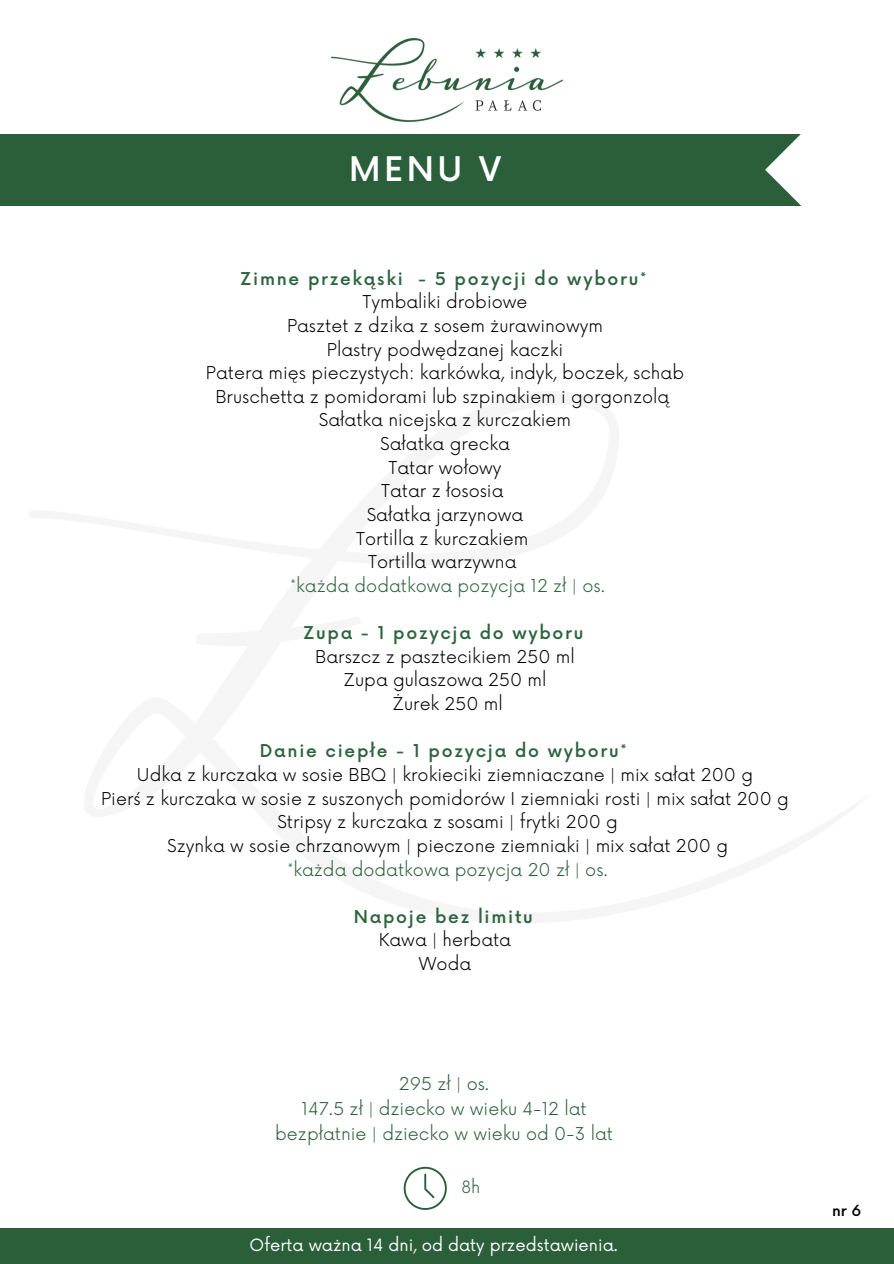
<style>
.page{position:relative;width:894px;height:1264px;background:#fff}
.page>*{position:absolute;margin:0;border:0;box-sizing:border-box;transform-origin:0 0}
.t1{font:500 33px "Now";color:#fff}
.t2{font:300 17.25px/23.7px "Now";color:#000;text-align:center}
.t3{font:300 17.25px/24.8px "Now";color:#2a5f3a;text-align:center}
.t4{font:16.5px "Now";color:#fff}
.t5{font:300 16.5px "Now";color:#2a5f3a}
.t6{font:500 15px "Now";color:#000}
.s1{font-weight:500;color:#2c643d}
.s2{color:#2c643d}
.s3{color:#2a5f3a}
</style>
<div class="page">
<div style="left:0;top:1228px;width:893px;height:35px;background:#2a5f3a"></div>
<svg style="left:403px;top:1166px;width:43px;height:43px"></svg>
<div style="left:0;top:135px;width:800px;height:70px;background:#2b5e3b"></div>
<svg style="left:764px;top:134px;width:37px;height:72px"></svg>
<img style="left:331px;top:39px;width:231px;height:83px">
<h2 class="t1" style="left:349px;top:152px;width:153px">MENU V</h2>
<p class="t2" style="left:206px;top:267px;width:479px"><span class="s1">Zimne przekąski - 5 pozycji do wyboru*<br></span>Tymbaliki drobiowe<br>Pasztet z dzika z sosem żurawinowym<br>Plastry podwędzanej kaczki<br>Patera mięs pieczystych: karkówka, indyk, boczek, schab<br>Bruschetta z pomidorami lub szpinakiem i gorgonzolą<br>Sałatka nicejska z kurczakiem<br>Sałatka grecka<br>Tatar wołowy<br>Tatar z łososia<br>Sałatka jarzynowa<br>Tortilla z kurczakiem<br>Tortilla warzywna<br><span class="s2">*każda dodatkowa pozycja 12 zł | os.</span></p>
<h1 class="t2" style="left:303px;top:622px;width:282px"><span class="s1">Zupa - 1 pozycja do wyboru<br></span>Barszcz z pasztecikiem 250 ml<br>Zupa gulaszowa 250 ml<br>Żurek 250 ml</h1>
<h1 class="t2" style="left:101px;top:740px;width:689px"><span class="s1">Danie ciepłe - 1 pozycja do wyboru*<br></span>Udka z kurczaka w sosie BBQ | krokieciki ziemniaczane | mix sałat 200 g<br>Pierś z kurczaka w sosie z suszonych pomidorów I ziemniaki rosti | mix sałat 200 g Stripsy z kurczaka z sosami | frytki 200 g<br>Szynka w sosie chrzanowym | pieczone ziemniaki | mix sałat 200 g<br><span class="s3">*każda dodatkowa pozycja 20 zł | os.</span></h1>
<h1 class="t2" style="left:353px;top:905px;width:180px"><span class="s1">Napoje bez limitu<br></span>Kawa | herbata<br>Woda</h1>
<p class="t3" style="left:275px;top:1072px;width:339px">295 zł | os.<br>147.5 zł | dziecko w wieku 4-12 lat bezpłatnie | dziecko w wieku od 0-3 lat</p>
<h2 class="t5" style="left:461px;top:1177px;width:20px">8h</h2>
<h2 class="t4" style="left:249px;top:1236px;width:369px">Oferta ważna 14 dni, od daty przedstawienia.</h2>
<h2 class="t6" style="left:831px;top:1202px;width:31px">nr 6</h2>
</div>
